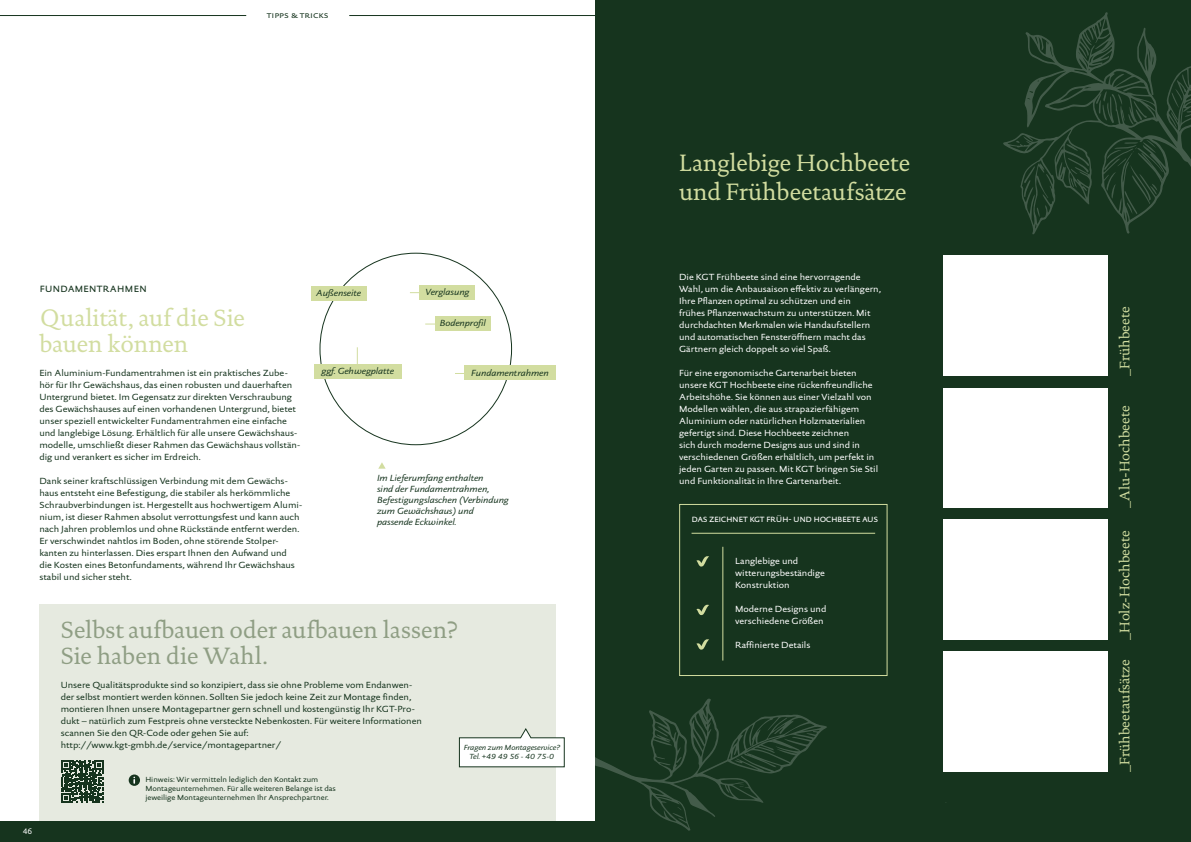
<style>
.page{position:relative;width:1191px;height:842px;background:#fff}
.page>*{position:absolute;margin:0;border:0;box-sizing:border-box;transform-origin:0 0}
.t1{font:24px/29px "DTL Documenta ST";color:#d2dda0}
.t2{font:24px/26px "DTL Documenta ST";color:#8f9e84}
.t3{font:14px "DTL Documenta ST";color:#d1dda0}
.t4{font:12px "DTL Documenta Sans T Caps";letter-spacing:-.015em;color:#16341e}
.t5{font:10px "DTL Documenta Sans T Caps";letter-spacing:-.045em;color:#fff}
.t6{font:9px/12px "DTL Documenta Sans T";letter-spacing:-.005em;color:#16341e;scale:1.1 1}
.t7{font:9px/12px "DTL Documenta Sans T";color:#fff;scale:1.1 1}
.t8{font:9px/11px "DTL Documenta Sans T Italic";letter-spacing:-.005em;color:#16341e;scale:1.1 1}
.t9{font:9px "DTL Documenta Sans T Caps";letter-spacing:-.01em;color:#16341e;scale:1.1 1}
.t10{font:8px "DTL Documenta Sans T";color:#fff}
.t11{font:7.5px/9px "DTL Documenta Sans T";letter-spacing:-.005em;color:#16341e;scale:1.1 1}
.t12{font:7.5px/9px "DTL Documenta Sans T Italic";letter-spacing:-.005em;color:#16341e;text-align:center;scale:1.1 1}
</style>
<div class="page">
<div style="left:0;top:821px;width:1191px;height:21px;background:#16341e"></div>
<div style="left:40px;top:604px;width:516px;height:217px;background:#e6eae0"></div>
<div style="left:595px;top:0;width:596px;height:842px;background:#16341e"></div>
<div style="left:679px;top:504px;width:208px;height:172px;border:1px solid #d2dda0"></div>
<hr style="left:691px;top:533px;width:184px;height:1px;background:#d2dda0">
<hr style="left:722px;top:547px;width:1px;height:113px;background:#d2dda0">
<svg style="left:696px;top:556px;width:13px;height:10px"></svg>
<svg style="left:696px;top:604px;width:13px;height:11px"></svg>
<svg style="left:696px;top:639px;width:13px;height:11px"></svg>
<div style="left:943px;top:652px;width:164px;height:120px;background:#fff"></div>
<div style="left:943px;top:520px;width:164px;height:120px;background:#fff"></div>
<div style="left:943px;top:388px;width:164px;height:120px;background:#fff"></div>
<div style="left:943px;top:256px;width:164px;height:120px;background:#fff"></div>
<svg style="left:1003px;top:12px;width:188px;height:222px"></svg>
<svg style="left:1104px;top:140px;width:58px;height:74px"></svg>
<svg style="left:1024px;top:166px;width:11px;height:31px"></svg>
<svg style="left:1036px;top:208px;width:4px;height:9px"></svg>
<svg style="left:1066px;top:144px;width:12px;height:7px"></svg>
<svg style="left:1171px;top:89px;width:11px;height:19px"></svg>
<svg style="left:1096px;top:28px;width:60px;height:97px"></svg>
<svg style="left:1067px;top:158px;width:21px;height:29px"></svg>
<svg style="left:595px;top:698px;width:232px;height:133px"></svg>
<hr style="left:0;top:15px;width:246px;height:1px;background:#16341e">
<hr style="left:349px;top:15px;width:246px;height:1px;background:#16341e">
<div style="left:311px;top:287px;width:55px;height:14px;background:#d2dda0"></div>
<div style="left:420px;top:285px;width:55px;height:15px;background:#d2dda0"></div>
<div style="left:435px;top:316px;width:55px;height:15px;background:#d2dda0"></div>
<div style="left:464px;top:366px;width:92px;height:14px;background:#d2dda0"></div>
<div style="left:314px;top:364px;width:87px;height:15px;background:#d2dda0"></div>
<svg style="left:357px;top:347px;width:1px;height:17px"></svg>
<svg style="left:378px;top:462px;width:8px;height:7px"></svg>
<svg style="left:459px;top:728px;width:106px;height:39px"></svg>
<svg style="left:129px;top:774px;width:11px;height:12px"></svg>
<svg style="left:133px;top:777px;width:2px;height:7px"></svg>
<svg style="left:61px;top:760px;width:42px;height:42px"></svg>
<p class="t9" style="left:267px;top:9px;width:57px">tipps &amp; tricks</p>
<h3 class="t4" style="left:39px;top:280px;width:109px">fundamentrahmen</h3>
<h1 class="t1" style="left:39px;top:304px;width:207px;line-height:26px">Qualität, auf die Sie bauen können</h1>
<p class="t6" style="left:39px;top:367px;width:239px">Ein Aluminium-Fundamentrahmen ist ein praktisches Zube&shy;hör für Ihr Gewächshaus, das einen robusten und dauerhaften Untergrund bietet. Im Gegensatz zur direkten Verschraubung des Gewächshauses auf einen vorhandenen Untergrund, bietet unser speziell entwickelter Fundamentrahmen eine einfache und langlebige Lösung. Erhältlich für alle unsere Gewächshaus&shy;modelle, umschließt dieser Rahmen das Gewächshaus vollstän&shy;dig und verankert es sicher im Erdreich.</p>
<p class="t6" style="left:39px;top:475px;width:240px">Dank seiner kraftschlüssigen Verbindung mit dem Gewächs&shy;haus entsteht eine Befestigung, die stabiler als herkömmliche Schraubverbindungen ist. Hergestellt aus hochwertigem Alumi&shy;nium, ist dieser Rahmen absolut verrottungsfest und kann auch nach Jahren problemlos und ohne Rückstände entfernt werden.<br>Er verschwindet nahtlos im Boden, ohne störende Stolper&shy;kanten zu hinterlassen. Dies erspart Ihnen den Aufwand und<br>die Kosten eines Betonfundaments, während Ihr Gewächshaus stabil und sicher steht.</p>
<p class="t8" style="left:316px;top:288px;width:42px">Außenseite</p>
<p class="t8" style="left:425px;top:286px;width:41px">Verglasung</p>
<p class="t8" style="left:440px;top:317px;width:43px">Bodenprofil</p>
<p class="t8" style="left:321px;top:365px;width:68px">ggf. Gehwegplatte</p>
<p class="t8" style="left:471px;top:367px;width:72px">Fundamentrahmen</p>
<p class="t8" style="left:377px;top:472px;width:121px">Im Lieferumfang enthalten<br>sind der Fundamentrahmen,<br>Befestigungslaschen (Verbindung zum Gewächshaus) und passende Eckwinkel.</p>
<h1 class="t2" style="left:61px;top:617px;width:399px">Selbst aufbauen oder aufbauen lassen?<br>Sie haben die Wahl.</h1>
<p class="t10" style="left:23px;top:827px;width:11px">46</p>
<p class="t6" style="left:61px;top:679px;width:330px">Unsere Qualitätsprodukte sind so konzipiert, dass sie ohne Probleme vom Endanwen&shy;der selbst montiert werden können. Sollten Sie jedoch keine Zeit zur Montage finden, montieren Ihnen unsere Montagepartner gern schnell und kostengünstig Ihr KGT-Pro&shy;dukt – natürlich zum Festpreis ohne versteckte Nebenkosten. Für weitere Informationen scannen Sie den QR-Code oder gehen Sie auf: http://www.kgt-gmbh.de/service/montagepartner/</p>
<p class="t11" style="left:145px;top:775px;width:175px">Hinweis: Wir vermitteln lediglich den Kontakt zum<br>Montageunternehmen. Für alle weiteren Belange ist das jeweilige Montageunternehmen Ihr Ansprechpartner.</p>
<p class="t12" style="left:464px;top:743px;width:89px">Fragen zum Montageservice?<br>Tel. +49 49 56 - 40 75-0</p>
<h1 class="t1" style="left:679px;top:148px;width:232px">Langlebige Hochbeete und Frühbeetaufsätze</h1>
<p class="t7" style="left:679px;top:271px;width:185px">Die KGT Frühbeete sind eine hervorragende Wahl, um die Anbausaison effektiv zu verlängern, Ihre Pflanzen optimal zu schützen und ein<br>frühes Pflanzenwachstum zu unterstützen. Mit durchdachten Merkmalen wie Handaufstellern und automatischen Fensteröffnern macht das Gärtnern gleich doppelt so viel Spaß.</p>
<p class="t7" style="left:679px;top:367px;width:182px">Für eine ergonomische Gartenarbeit bieten unsere KGT Hochbeete eine rückenfreundliche Arbeitshöhe. Sie können aus einer Vielzahl von Modellen wählen, die aus strapazierfähigem Aluminium oder natürlichen Holzmaterialien gefertigt sind. Diese Hochbeete zeichnen<br>sich durch moderne Designs aus und sind in verschiedenen Größen erhältlich, um perfekt in jeden Garten zu passen. Mit KGT bringen Sie Stil und Funktionalität in Ihre Gartenarbeit.</p>
<p class="t5" style="left:691px;top:512px;width:188px">das zeichnet kgt früh- und hochbeete aus</p>
<p class="t7" style="left:735px;top:555px;width:83px">Langlebige und witterungsbeständige<br>Konstruktion</p>
<p class="t7" style="left:735px;top:603px;width:84px">Moderne Designs und verschiedene Größen</p>
<p class="t7" style="left:735px;top:639px;width:70px">Raffinierte Details</p>
<h2 class="t3" style="left:1116px;top:376px;width:71px;rotate:-90deg">_Frühbeete</h2>
<h2 class="t3" style="left:1116px;top:508px;width:104px;rotate:-90deg">_Alu-Hochbeete</h2>
<h2 class="t3" style="left:1116px;top:640px;width:111px;rotate:-90deg">_Holz-Hochbeete</h2>
<h2 class="t3" style="left:1116px;top:772px;width:114px;rotate:-90deg">_Frühbeetaufsätze</h2>
</div>
